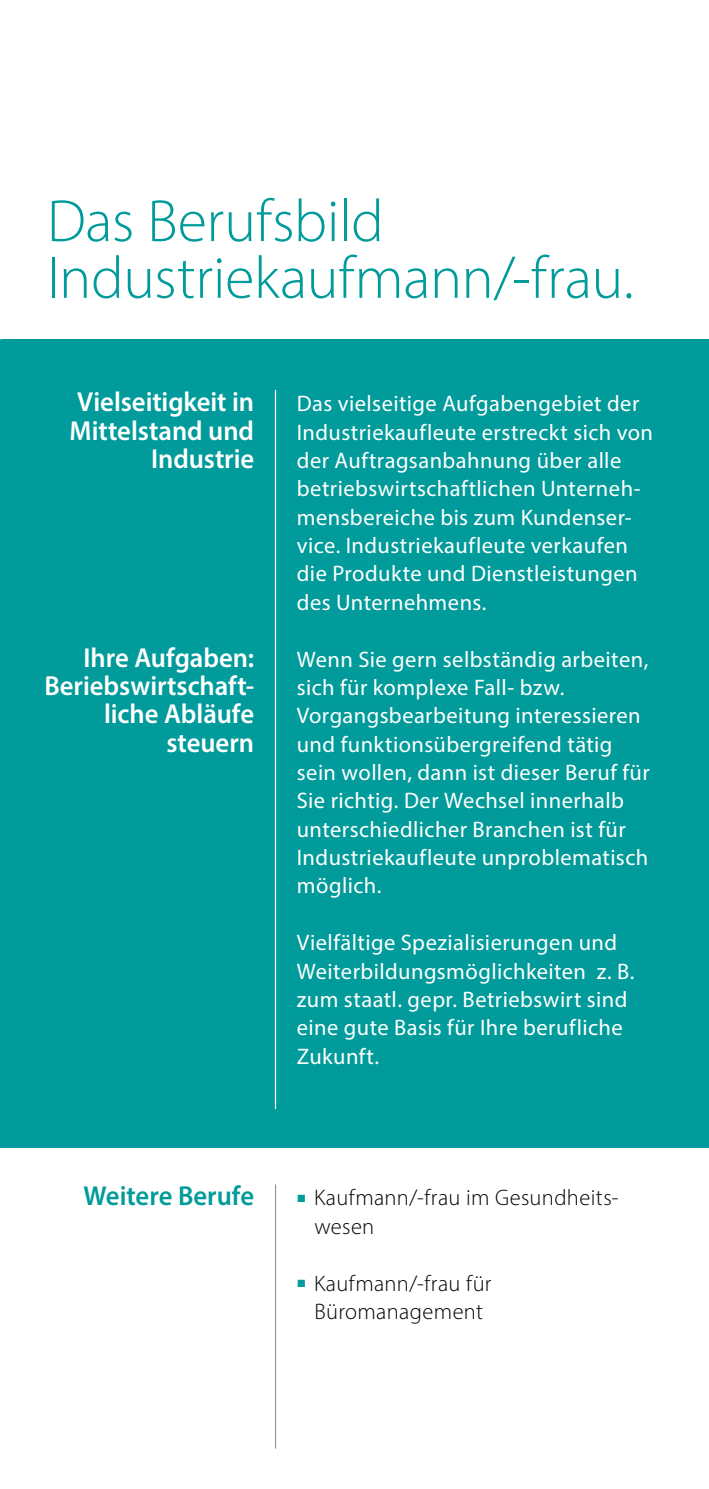
<style>
.page{position:relative;width:709px;height:1489px;background:#fff}
.page>*{position:absolute;margin:0;border:0;box-sizing:border-box;transform-origin:0 0}
.t1{font:300 60px/56.8px "Myriad Pro";letter-spacing:-.005em;color:#009b9a}
.t2{font:600 27.5px/28.2px "Myriad Pro";color:#fff;text-align:right}
.t3{font:600 27.5px "Myriad Pro";color:#009b9a}
.t4{font:22.5px/28.2px "Myriad Pro";letter-spacing:.02em;color:#fff}
.t5{font:300 22.5px/28.2px "Myriad Pro";letter-spacing:.015em;color:#000}
.s1{color:#009b9a}
</style>
<div class="page">
<div style="left:0;top:339px;width:709px;height:808px;background:#009b9a"></div>
<hr style="left:275px;top:390px;width:1px;height:718px;background:#fff">
<hr style="left:275px;top:1184px;width:1px;height:264px;background:#878988">
<h1 class="t1" style="left:47px;top:192px;width:588px">Das Berufsbild<br>Industriekaufmann/-frau.</h1>
<p class="t2" style="left:70px;top:387px;width:186px">Vielseitigkeit in<br>Mittelstand und<br>Industrie</p>
<p class="t2" style="left:44px;top:642px;width:211px">Ihre Aufgaben:<br>Beriebswirtschaft&shy;liche Abläufe steuern</p>
<p class="t4" style="left:297px;top:389px;width:358px">Das vielseitige Aufgabengebiet der Industriekaufleute erstreckt sich von der Auftragsanbahnung über alle betriebswirtschaftlichen Unterneh&shy;mensbereiche bis zum Kundenser&shy;vice. Industriekaufleute verkaufen die Produkte und Dienstleistungen des Unternehmens.</p>
<p class="t4" style="left:297px;top:644px;width:354px">Wenn Sie gern selbständig arbeiten, sich für komplexe Fall- bzw.<br>Vorgangsbearbeitung interessieren und funktionsübergreifend tätig sein wollen, dann ist dieser Beruf für<br>Sie richtig. Der Wechsel innerhalb unterschiedlicher Branchen ist für<br>Industriekaufleute unproblematisch möglich.</p>
<p class="t4" style="left:297px;top:928px;width:339px">Vielfältige Spezialisierungen und<br>Weiterbildungsmöglichkeiten z. B. zum staatl. gepr. Betriebswirt sind eine gute Basis für Ihre berufliche<br>Zukunft.</p>
<p class="t3" style="left:83px;top:1178px;width:172px">Weitere Berufe</p>
<p class="t5" style="left:314px;top:1183px;width:306px;text-indent:-18px"><span class="s1">■</span> Kaufmann/-frau im Gesundheits&shy;wesen</p>
<p class="t5" style="left:297px;top:1268px;width:196px;text-align:center"><span class="s1">■</span> Kaufmann/-frau für<br>Büromanagement</p>
</div>
